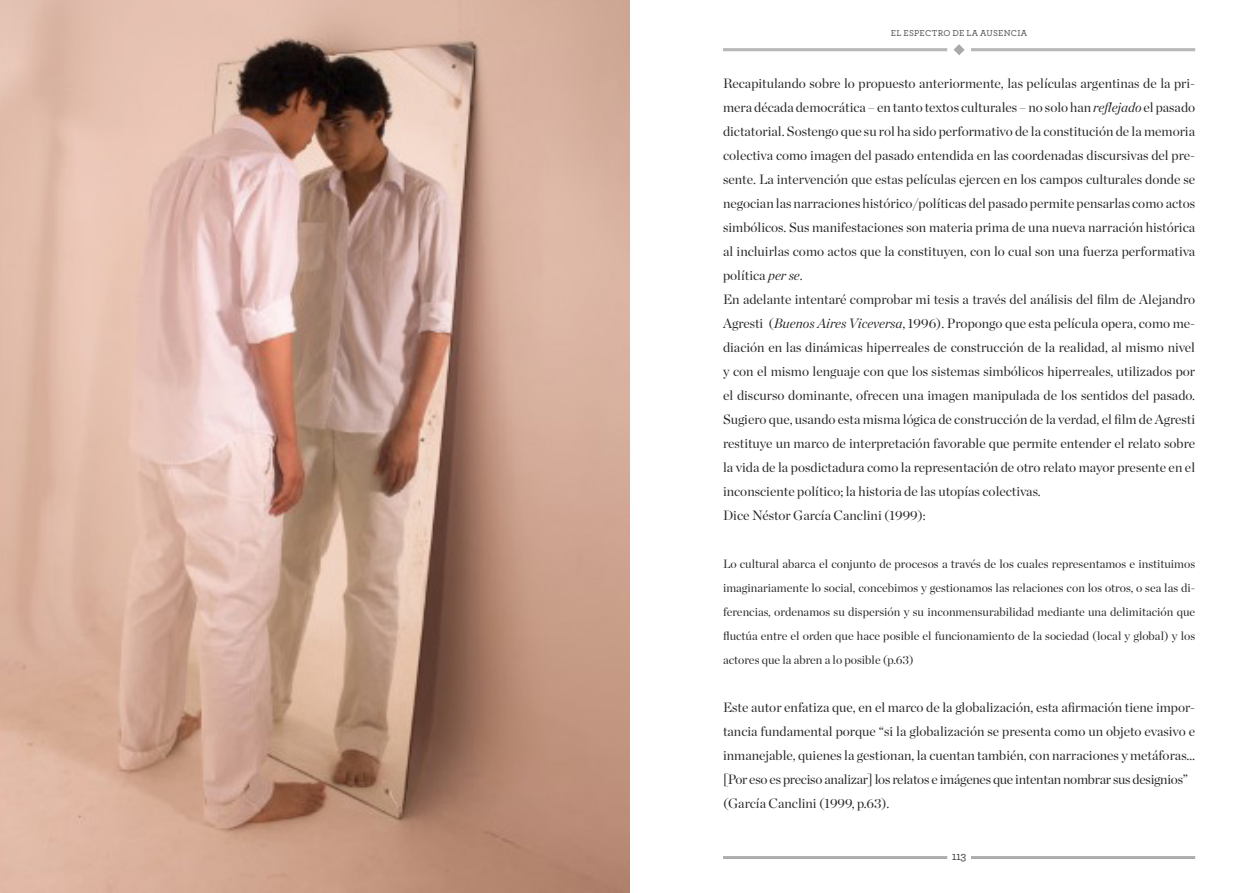
<style>
.page{position:relative;width:1259px;height:893px;background:#fff}
.page>*{position:absolute;margin:0;border:0;box-sizing:border-box;transform-origin:0 0}
.t1{font:13.5px/24px "Chronicle Display";color:#282827}
.t2{font:12px/24px "Chronicle Display";color:#282827;text-align:justify}
.t3{font:500 12px "Archer";color:#3c3c3b}
.t4{font:500 9px "Archer";letter-spacing:.02em;color:#4a4a49}
.s1{font-style:italic}
</style>
<div class="page">
<hr style="left:723px;top:856px;width:472px;height:1px;background:#aaa">
<hr style="left:723px;top:857px;width:472px;height:1px;background:#aaa">
<hr style="left:723px;top:858px;width:472px;height:1px;background:#aaa">
<div style="left:947px;top:846px;width:24px;height:23px;background:#fff;border-radius:50%"></div>
<hr style="left:723px;top:49px;width:472px;height:1px;background:#aaa">
<hr style="left:723px;top:50px;width:472px;height:1px;background:#aaa">
<div style="left:947px;top:38px;width:24px;height:24px;background:#fff;border-radius:50%"></div>
<svg style="left:953px;top:44px;width:11px;height:11px"></svg>
<img style="left:0;top:0;width:629px;height:893px">
<p class="t4" style="left:891px;top:26px;width:138px">EL ESPECTRO DE LA AUSENCIA</p>
<p class="t1" style="left:723px;top:70px;width:474px">Recapitulando sobre lo propuesto anteriormente, las películas argentinas de la pri&shy;mera década democrática – en tanto textos culturales – no solo han <span class="s1">reflejado</span> el pasado dictatorial. Sostengo que su rol ha sido performativo de la constitución de la memoria colectiva como imagen del pasado entendida en las coordenadas discursivas del pre&shy;sente. La intervención que estas películas ejercen en los campos culturales donde se negocian las narraciones histórico/políticas del pasado permite pensarlas como actos simbólicos. Sus manifestaciones son materia prima de una nueva narración histórica al incluirlas como actos que la constituyen, con lo cual son una fuerza performativa política <span class="s1">per se</span>.<br>En adelante intentaré comprobar mi tesis a través del análisis del film de Alejandro Agresti (<span class="s1">Buenos Aires Viceversa</span>, 1996). Propongo que esta película opera, como me&shy;diación en las dinámicas hiperreales de construcción de la realidad, al mismo nivel y con el mismo lenguaje con que los sistemas simbólicos hiperreales, utilizados por el discurso dominante, ofrecen una imagen manipulada de los sentidos del pasado.<br>Sugiero que, usando esta misma lógica de construcción de la verdad, el film de Agresti restituye un marco de interpretación favorable que permite entender el relato sobre la vida de la posdictadura como la representación de otro relato mayor presente en el inconsciente político; la historia de las utopías colectivas.<br>Dice Néstor García Canclini (1999):</p>
<p class="t2" style="left:723px;top:551px;width:474px">Lo cultural abarca el conjunto de procesos a través de los cuales representamos e instituimos imaginariamente lo social, concebimos y gestionamos las relaciones con los otros, o sea las di&shy;ferencias, ordenamos su dispersión y su inconmensurabilidad mediante una delimitación que fluctúa entre el orden que hace posible el funcionamiento de la sociedad (local y global) y los actores que la abren a lo posible (p.63)</p>
<p class="t1" style="left:723px;top:694px;width:473px">Este autor enfatiza que, en el marco de la globalización, esta afirmación tiene impor&shy;tancia fundamental porque “si la globalización se presenta como un objeto evasivo e inmanejable, quienes la gestionan, la cuentan también, con narraciones y metáforas… [Por eso es preciso analizar] los relatos e imágenes que intentan nombrar sus designios” (García Canclini (1999, p.63).</p>
<p class="t3" style="left:952px;top:848px;width:16px">113</p>
</div>
